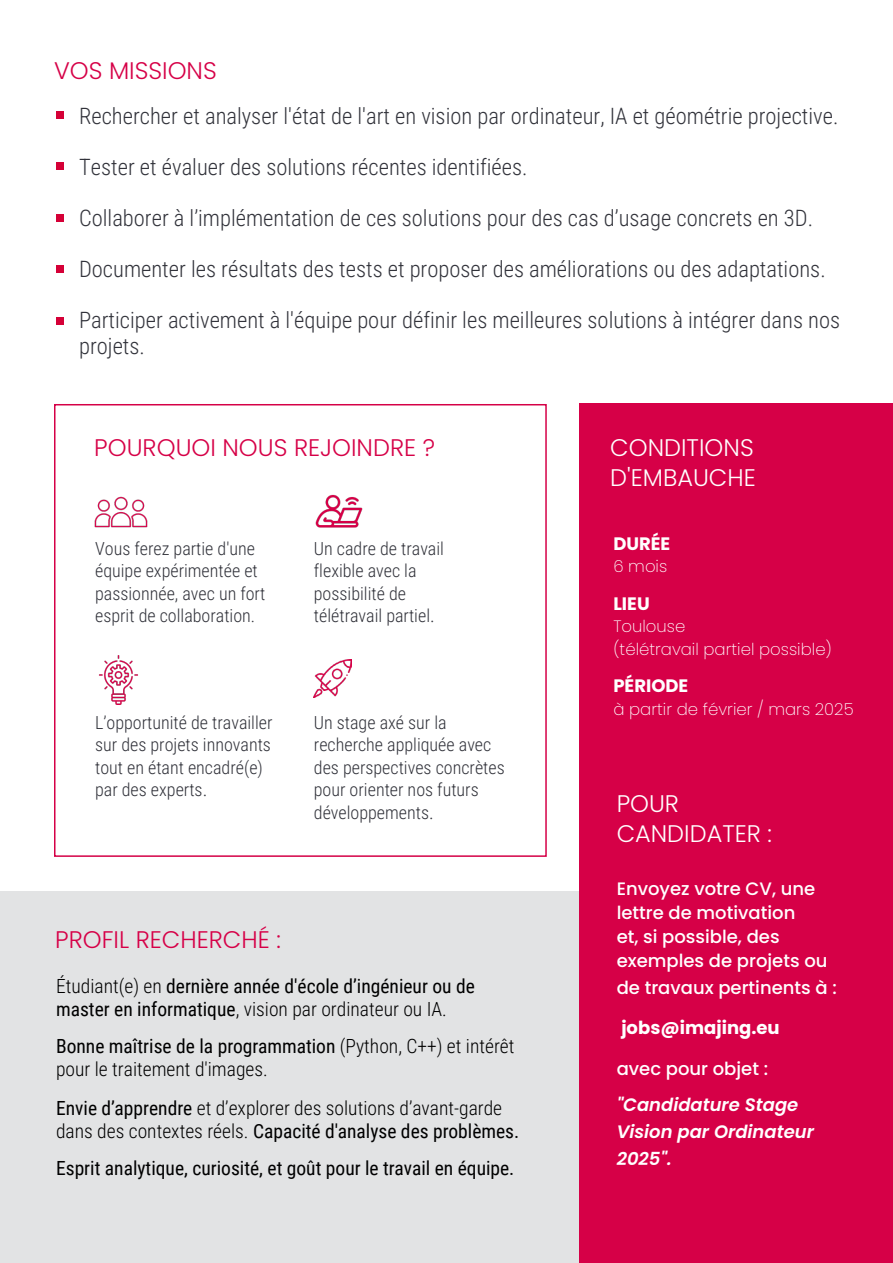
<style>
.page{position:relative;width:893px;height:1263px;background:#fff}
.page>*{position:absolute;margin:0;border:0;box-sizing:border-box;transform-origin:0 0}
.t1{font:300 24px "Poppins";color:#d60047}
.t2{font:300 24px/30px "Poppins";color:#fff}
.t3{font:300 22.5px/25.5px "Roboto Condensed";color:#32333b}
.t4{font:300 19.5px/23.4px "Roboto Condensed";color:#000}
.t5{font:19.5px/23.4px "Roboto Condensed";color:#000}
.t6{font:300 18px/22.5px "Roboto Condensed";color:#32333b}
.t7{font:500 18px/24px "Poppins";color:#fff}
.t8{font:italic 600 18px/27px "Poppins";color:#fff}
.t9{font:700 18px "Poppins";color:#fff}
.t10{font:200 16.5px/22.5px "Poppins";color:#fff}
.s1{font-size:19.5px}
.s2{font-weight:300}
.s3{font-weight:400}
</style>
<div class="page">
<div style="left:0;top:891px;width:893px;height:372px;background:#e2e3e4"></div>
<div style="left:580px;top:404px;width:313px;height:859px;background:#d60047"></div>
<img style="left:94px;top:496px;width:54px;height:32px">
<img style="left:314px;top:659px;width:38px;height:38px">
<img style="left:99px;top:655px;width:39px;height:49px">
<img style="left:315px;top:494px;width:48px;height:34px">
<div style="left:54px;top:404px;width:493px;height:453px;border:2px solid #d50047"></div>
<div style="left:57px;top:111px;width:7px;height:7px;background:#d50037"></div>
<div style="left:57px;top:163px;width:7px;height:7px;background:#d50037"></div>
<div style="left:57px;top:214px;width:7px;height:7px;background:#d50037"></div>
<div style="left:57px;top:266px;width:7px;height:7px;background:#d50037"></div>
<div style="left:57px;top:317px;width:7px;height:8px;background:#d50037"></div>
<p class="t1" style="left:54px;top:57px;width:164px">VOS MISSIONS</p>
<p class="t3" style="left:79px;top:102px;width:761px">Rechercher et analyser l'état de l'art en vision par ordinateur, IA et géométrie projective.</p>
<p class="t3" style="left:79px;top:153px;width:450px">Tester et évaluer des solutions récentes identifiées.</p>
<p class="t3" style="left:79px;top:204px;width:735px">Collaborer à l’implémentation de ces solutions pour des cas d’usage concrets en 3D.</p>
<p class="t3" style="left:79px;top:255px;width:748px">Documenter les résultats des tests et proposer des améliorations ou des adaptations.</p>
<p class="t3" style="left:79px;top:306px;width:762px">Participer activement à l'équipe pour définir les meilleures solutions à intégrer dans nos projets.</p>
<p class="t1" style="left:94px;top:434px;width:342px">POURQUOI NOUS REJOINDRE ?</p>
<p class="t6" style="left:95px;top:537px;width:172px">Vous ferez partie d'une équipe expérimentée et passionnée, avec un fort esprit de collaboration.</p>
<p class="t6" style="left:314px;top:537px;width:132px">Un cadre de travail flexible avec la possibilité de télétravail partiel<span class="s1">.</span></p>
<p class="t6" style="left:95px;top:710px;width:179px">L’opportunité de travailler sur des projets innovants tout en étant encadré(e) par des experts<span class="s1">.</span></p>
<p class="t6" style="left:314px;top:710px;width:192px">Un stage axé sur la recherche appliquée avec des perspectives concrètes pour orienter nos futurs développements<span class="s1">.</span></p>
<p class="t1" style="left:55px;top:925px;width:227px">PROFIL RECHERCHÉ :</p>
<p class="t5" style="left:56px;top:973px;width:420px"><span class="s2">Étudiant(e) en</span> dernière année d'école d’ingénieur ou de master en informatique<span class="s2">, vision par ordinateur ou IA.</span></p>
<p class="t4" style="left:56px;top:1034px;width:460px"><span class="s3">Bonne maîtrise de la programmation</span> (Python, C++) et intérêt pour le traitement d'images.</p>
<p class="t4" style="left:56px;top:1095px;width:465px"><span class="s3">Envie d’apprendre</span> et d’explorer des solutions d’avant-garde dans des contextes réels. <span class="s3">Capacité d'analyse des problèmes.</span></p>
<p class="t5" style="left:56px;top:1156px;width:460px">Esprit analytique, curiosité, et goût pour le travail en équipe.</p>
<p class="t2" style="left:610px;top:433px;width:147px">CONDITIONS<br>D'EMBAUCHE</p>
<p class="t9" style="left:613px;top:533px;width:58px">DURÉE</p>
<p class="t10" style="left:613px;top:555px;width:55px">6 mois</p>
<p class="t9" style="left:613px;top:593px;width:38px">LIEU</p>
<p class="t10" style="left:613px;top:615px;width:220px">Toulouse<br>(télétravail partiel possible)</p>
<p class="t9" style="left:613px;top:675px;width:76px">PÉRIODE</p>
<p class="t10" style="left:613px;top:698px;width:242px">à partir de février / mars 2025</p>
<p class="t2" style="left:617px;top:789px;width:157px">POUR<br>CANDIDATER :</p>
<p class="t7" style="left:617px;top:877px;width:212px">Envoyez votre CV, une lettre de motivation<br>et, si possible, des exemples de projets ou</p>
<p class="t7" style="left:617px;top:976px;width:222px">de travaux pertinents à :</p>
<p class="t9" style="left:621px;top:1018px;width:160px">jobs@imajing.eu</p>
<p class="t7" style="left:617px;top:1057px;width:153px">avec pour objet :</p>
<p class="t8" style="left:617px;top:1091px;width:199px">"Candidature Stage<br>Vision par Ordinateur<br>2025".</p>
</div>
